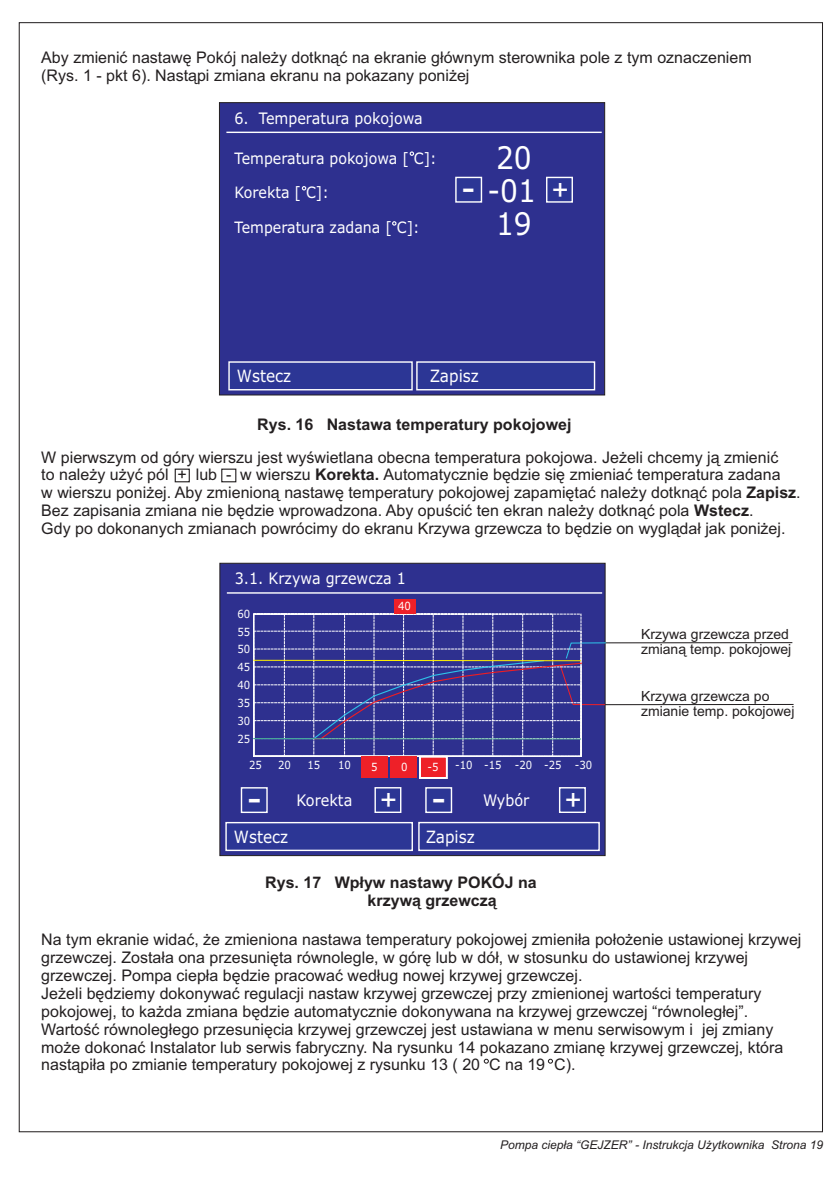
<style>
.page{position:relative;width:840px;height:1191px;background:#fff}
.page>*{position:absolute;margin:0;border:0;box-sizing:border-box;transform-origin:0 0}
.t1{font:39.8px "Arial";color:#fff}
.t2{font:37.6px "Arial";color:#fff}
.t3{font:31px/66.8px "Verdana";color:#fff;scale:.9 1}
.t4{font:28.8px "Arial";color:#fff}
.t5{font:17px "Verdana";color:#fff;scale:.9 1}
.t6{font:16px/17.8px "Arial";color:#231f20}
.t7{font:700 16px/17.8px "Arial";color:#231f20}
.t8{font:16px "Verdana";color:#fff;scale:.9 1}
.t9{font:15.8px "Verdana";color:#fff;scale:.9 1}
.t10{font:15.6px "Verdana";color:#fff;scale:.9 1}
.t11{font:14px/15.6px "Arial";color:#231f20}
.t12{font:italic 12px "Arial";color:#231f20}
.t13{font:11.2px "Verdana";color:#fff;scale:.9 1}
.s1{font-size:28.8px}
.s2{font-weight:700}
.s3{font-size:39.8px}
</style>
<div class="page">
<div style="left:219px;top:102px;width:385px;height:293px;background:#2e308f"></div>
<svg style="left:227px;top:360px;width:368px;height:31px;background:#41499f"></svg>
<hr style="left:226px;top:132px;width:375px;height:1px;background:#fff">
<svg style="left:409px;top:151px;width:5px;height:5px"></svg>
<svg style="left:392px;top:221px;width:4px;height:5px"></svg>
<svg style="left:301px;top:186px;width:5px;height:4px"></svg>
<svg style="left:454px;top:176px;width:28px;height:27px"></svg>
<svg style="left:545px;top:176px;width:28px;height:27px"></svg>
<hr style="left:604px;top:642px;width:187px;height:1px;background:#231f20">
<hr style="left:604px;top:704px;width:189px;height:1px;background:#231f20">
<svg style="left:483px;top:1058px;width:5px;height:5px"></svg>
<svg style="left:547px;top:1058px;width:5px;height:5px"></svg>
<div style="left:174px;top:468px;width:16px;height:14px;border:1px solid #231f20"></div>
<div style="left:221px;top:468px;width:15px;height:14px;border:1px solid #231f20"></div>
<svg style="left:219px;top:563px;width:386px;height:293px;background:#343690"></svg>
<svg style="left:224px;top:821px;width:376px;height:30px;background:#424a9f"></svg>
<svg style="left:373px;top:786px;width:29px;height:27px"></svg>
<svg style="left:558px;top:786px;width:28px;height:27px"></svg>
<svg style="left:240px;top:786px;width:28px;height:27px"></svg>
<svg style="left:424px;top:786px;width:28px;height:27px"></svg>
<hr style="left:227px;top:592px;width:374px;height:1px;background:#fff">
<div style="left:253px;top:614px;width:31px;height:142px;border:1px dashed #fff"></div>
<div style="left:253px;top:738px;width:328px;height:18px;border:1px dashed #fff"></div>
<div style="left:361px;top:756px;width:27px;height:22px;background:#ee2028"></div>
<div style="left:390px;top:756px;width:27px;height:22px;background:#ee2028"></div>
<svg style="left:418px;top:754px;width:30px;height:26px"></svg>
<div style="left:394px;top:599px;width:21px;height:14px;background:#ee2028"></div>
<svg style="left:252px;top:642px;width:354px;height:97px;background:#3f4096"></svg>
<hr style="left:253px;top:660px;width:327px;height:1px;background:#fff101">
<hr style="left:253px;top:738px;width:327px;height:1px;background:#4ca391">
<p class="t6" style="left:41px;top:50px;width:711px">Aby zmieniæ nastawê Pokój nale¿y dotkn¹æ na ekranie g³ównym sterownika pole z tym oznaczeniem (Rys. 1 - pkt 6). Nast¹pi zmiana ekranu na pokazany poni¿ej</p>
<p class="t9" style="left:234px;top:111px;width:211px">6. Temperatura pokojowa</p>
<p class="t10" style="left:234px;top:152px;width:226px">Temperatura pokojowa [ C]:</p>
<p class="t10" style="left:234px;top:186px;width:106px">Korekta [ C]:</p>
<p class="t10" style="left:234px;top:221px;width:207px">Temperatura zadana [ C]:</p>
<h3 class="t3" style="left:495px;top:126px;width:41px">20<br>19</h3>
<h3 class="t3" style="left:487px;top:160px;width:55px">-01</h3>
<h2 class="t2" style="left:462px;top:172px;width:108px">- <span class="s1">+</span></h2>
<p class="t5" style="left:237px;top:369px;width:62px">Wstecz</p>
<p class="t5" style="left:429px;top:369px;width:56px">Zapisz</p>
<p class="t7" style="left:257px;top:417px;width:315px">Rys. 16 Nastawa temperatury pokojowej</p>
<p class="t6" style="left:41px;top:449px;width:760px">W pierwszym od góry wierszu jest wyœwietlana obecna temperatura pokojowa. Je¿eli chcemy j¹ zmieniæ<br>to nale¿y u¿yæ pól + lub - w wierszu <span class="s2">Korekta.</span> Automatycznie bêdzie siê zmieniaæ temperatura zadana<br>w wierszu poni¿ej. Aby zmienion¹ nastawê temperatury pokojowej zapamiêtaæ nale¿y dotkn¹æ pola <span class="s2">Zapisz</span>.<br>Bez zapisania zmiana nie bêdzie wprowadzona. Aby opuœciæ ten ekran nale¿y dotkn¹æ pola <span class="s2">Wstecz</span>.<br>Gdy po dokonanych zmianach powrócimy do ekranu Krzywa grzewcza to bêdzie on wygl¹da³ jak poni¿ej.</p>
<p class="t9" style="left:235px;top:572px;width:191px">3.1. Krzywa grzewcza 1</p>
<p class="t13" style="left:237px;top:610px;width:16px">60</p>
<p class="t13" style="left:237px;top:627px;width:16px">55</p>
<p class="t13" style="left:237px;top:645px;width:16px">50</p>
<p class="t13" style="left:237px;top:662px;width:16px">45</p>
<p class="t13" style="left:237px;top:680px;width:16px">40</p>
<p class="t13" style="left:237px;top:698px;width:16px">35</p>
<p class="t13" style="left:237px;top:716px;width:16px">30</p>
<p class="t13" style="left:237px;top:734px;width:16px">25</p>
<p class="t13" style="left:249px;top:760px;width:16px">25</p>
<p class="t13" style="left:398px;top:601px;width:16px">40</p>
<p class="t13" style="left:278px;top:760px;width:16px">20</p>
<p class="t13" style="left:307px;top:760px;width:16px">15</p>
<p class="t13" style="left:338px;top:760px;width:16px">10</p>
<p class="t13" style="left:371px;top:762px;width:9px">5</p>
<p class="t13" style="left:401px;top:762px;width:9px">0</p>
<p class="t13" style="left:427px;top:762px;width:14px">-5</p>
<p class="t13" style="left:455px;top:760px;width:154px">-10 -15 -20 -25 -30</p>
<p class="t8" style="left:296px;top:793px;width:64px">Korekta</p>
<p class="t8" style="left:483px;top:793px;width:53px">Wybór</p>
<p class="t5" style="left:425px;top:830px;width:56px">Zapisz</p>
<h1 class="t1" style="left:247px;top:782px;width:15px">-</h1>
<h3 class="t4" style="left:380px;top:789px;width:67px">+ <span class="s3">-</span></h3>
<h3 class="t4" style="left:564px;top:789px;width:18px">+</h3>
<p class="t5" style="left:234px;top:830px;width:62px">Wstecz</p>
<p class="t7" style="left:367px;top:874px;width:170px;text-indent:-102px">Rys. 17 Wp³yw nastawy POKÓJ na krzyw¹ grzewcz¹</p>
<p class="t11" style="left:640px;top:627px;width:152px">Krzywa grzewcza przed zmian¹ temp. pokojowej</p>
<p class="t11" style="left:640px;top:689px;width:155px">Krzywa grzewcza po zmianie temp. pokojowej</p>
<p class="t6" style="left:41px;top:932px;width:761px">Na tym ekranie widaæ, ¿e zmieniona nastawa temperatury pokojowej zmieni³a po³o¿enie ustawionej krzywej grzewczej. Zosta³a ona przesuniêta równolegle, w górê lub w dó³, w stosunku do ustawionej krzywej grzewczej. Pompa ciep³a bêdzie pracowaæ wed³ug nowej krzywej grzewczej.<br>Je¿eli bêdziemy dokonywaæ regulacji nastaw krzywej grzewczej przy zmienionej wartoœci temperatury pokojowej, to ka¿da zmiana bêdzie automatycznie dokonywana na krzywej grzewczej “równoleg³ej”.<br>Wartoœæ równoleg³ego przesuniêcia krzywej grzewczej jest ustawiana w menu serwisowym i</p>
<p class="t6" style="left:41px;top:1021px;width:743px;text-indent:660px">jej zmiany mo¿e dokonaæ Instalator lub serwis fabryczny. Na rysunku 14 pokazano zmianê krzywej grzewczej, która nast¹pi³a po zmianie temperatury pokojowej z rysunku 13 ( 20 C na 19 C).</p>
<p class="t12" style="left:500px;top:1140px;width:324px">Pompa ciep³a “GEJZER” - Instrukcja U¿ytkownika Strona 19</p>
</div>
